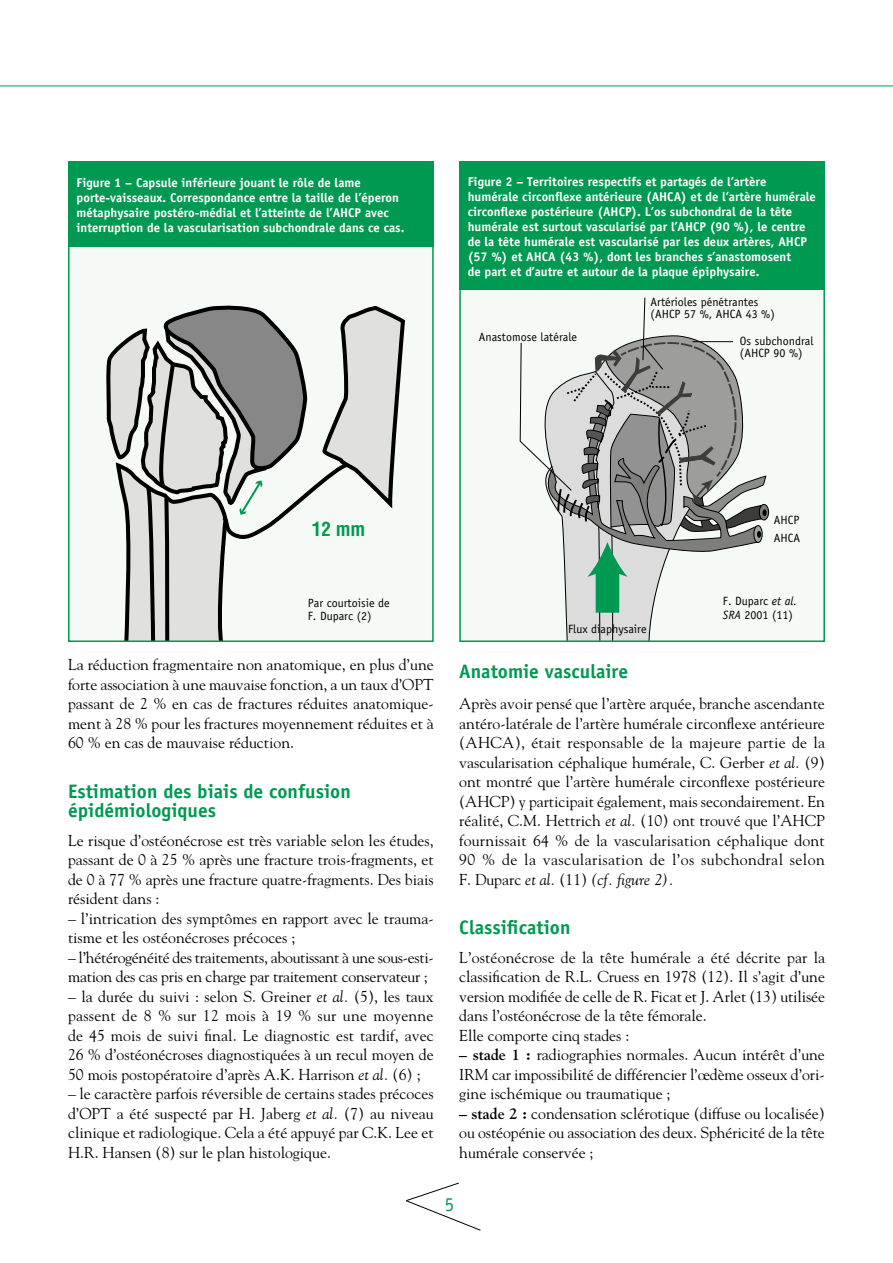
<style>
.page{position:relative;width:893px;height:1263px;background:#fff}
.page>*{position:absolute;margin:0;border:0;box-sizing:border-box;transform-origin:0 0}
.t1{font:19.65px "Officina Sans";color:#009951;scale:.95 1}
.t2{font:700 19.5px/19.5px "Officina Sans";color:#009951}
.t3{font:700 condensed 19.05px "Helvetica";color:#009951}
.t4{font:15.75px/19.5px "Goudy";color:#000;text-align:justify}
.t5{font:15.75px/19.5px "Goudy";letter-spacing:-.02em;color:#000}
.t6{font:700 12.75px/15px "Officina Sans";color:#fff}
.t7{font:12px/12px "Officina Sans";color:#000}
.s1{font-style:italic}
.s2{font-weight:700}
</style>
<div class="page">
<hr style="left:0;top:86px;width:893px;height:1px;background:#009951">
<svg style="left:406px;top:1182px;width:75px;height:49px"></svg>
<div style="left:460px;top:189px;width:364px;height:452px;background:#f6faf7"></div>
<div style="left:759px;top:504px;width:10px;height:16px;border:1px solid #000;border-radius:50%"></div>
<svg style="left:519px;top:297px;width:248px;height:342px"></svg>
<div style="left:459px;top:162px;width:366px;height:128px;background:#009951"></div>
<div style="left:69px;top:175px;width:364px;height:466px;background:#f6faf7"></div>
<svg style="left:106px;top:305px;width:299px;height:334px"></svg>
<div style="left:68px;top:174px;width:366px;height:468px;border:2px solid #009951"></div>
<div style="left:68px;top:162px;width:366px;height:85px;background:#009951"></div>
<p class="t6" style="left:77px;top:175px;width:329px">Figure 1 – Capsule inférieure jouant le rôle de lame porte-vaisseaux. Correspondance entre la taille de l’éperon métaphysaire postéro-médial et l’atteinte de l’AHCP avec interruption de la vascularisation subchondrale dans ce cas.</p>
<p class="t6" style="left:468px;top:174px;width:350px">Figure 2 – Territoires respectifs et partagés de l’artère humérale circonflexe antérieure (AHCA) et de l’artère humérale circonflexe postérieure (AHCP). L’os subchondral de la tête humérale est surtout vascularisé par l’AHCP (90 %), le centre de la tête humérale est vascularisé par les deux artères, AHCP (57 %) et AHCA (43 %), dont les branches s’anastomosent<br>de part et d’autre et autour de la plaque épiphysaire.</p>
<p class="t7" style="left:479px;top:331px;width:100px">Anastomose latérale</p>
<p class="t7" style="left:651px;top:296px;width:126px">Artérioles pénétrantes (AHCP 57 %, AHCA 43 %)</p>
<p class="t7" style="left:740px;top:335px;width:75px">Os subchondral (AHCP 90 %)</p>
<p class="t3" style="left:312px;top:517px;width:55px">12 mm</p>
<p class="t7" style="left:774px;top:511px;width:28px;line-height:18px">AHCP<br>AHCA</p>
<p class="t7" style="left:308px;top:596px;width:84px;line-height:13.5px">Par courtoisie de<br>F. Duparc (2)</p>
<p class="t4" style="left:68px;top:654px;width:367px">La réduction fragmentaire non anatomique, en plus d’une forte association à une mauvaise fonction, a un taux d’OPT passant de 2 % en cas de fractures réduites anatomique&shy;ment à 28 % pour les fractures moyennement réduites et à 60 % en cas de mauvaise réduction.</p>
<p class="t2" style="left:68px;top:781px;width:284px">Estimation des biais de confusion épidémiologiques</p>
<p class="t4" style="left:68px;top:830px;width:367px">Le risque d’ostéonécrose est très variable selon les études, passant de 0 à 25 % après une fracture trois-fragments, et de 0 à 77 % après une fracture quatre-fragments. Des biais résident dans :</p>
<p class="t4" style="left:68px;top:908px;width:367px">– l’intrication des symptômes en rapport avec le trauma&shy;tisme et les ostéonécroses précoces ;</p>
<p class="t5" style="left:68px;top:947px;width:367px">– l’hétérogénéité des traitements, aboutissant à une sous-esti&shy;mation des cas pris en charge par traitement conservateur ;</p>
<p class="t4" style="left:68px;top:986px;width:367px">– la durée du suivi : selon S. Greiner <span class="s1">et al.</span> (5), les taux passent de 8 % sur 12 mois à 19 % sur une moyenne de 45 mois de suivi final. Le diagnostic est tardif, avec 26 % d’ostéonécroses diagnostiquées à un recul moyen de 50 mois postopératoire d’après A.K. Harrison <span class="s1">et al.</span> (6) ;</p>
<p class="t4" style="left:68px;top:1083px;width:367px">– le caractère parfois réversible de certains stades précoces d’OPT a été suspecté par H. Jaberg <span class="s1">et al.</span> (7) au niveau clinique et radiologique. Cela a été appuyé par C.K. Lee et H.R. Hansen (8) sur le plan histologique.</p>
<p class="t7" style="left:568px;top:623px;width:80px">Flux diaphysaire</p>
<p class="t7" style="left:723px;top:595px;width:75px;line-height:13.5px">F. Duparc <span class="s1">et al.<br>SRA</span> 2001 (11)</p>
<p class="t2" style="left:459px;top:661px;width:170px">Anatomie vasculaire</p>
<p class="t4" style="left:459px;top:693px;width:367px">Après avoir pensé que l’artère arquée, branche ascendante antéro-latérale de l’artère humérale circonflexe antérieure (AHCA), était responsable de la majeure partie de la vascularisation céphalique humérale, C. Gerber <span class="s1">et al.</span> (9) ont montré que l’artère humérale circonflexe postérieure (AHCP) y participait également, mais secondairement. En réalité, C.M. Hettrich <span class="s1">et al.</span> (10) ont trouvé que l’AHCP fournissait 64 % de la vascularisation céphalique dont 90 % de la vascularisation de l’os subchondral selon F. Duparc <span class="s1">et al.</span> (11) <span class="s1">(cf. figure 2).</span></p>
<p class="t2" style="left:459px;top:917px;width:113px">Classification</p>
<p class="t4" style="left:459px;top:947px;width:367px;text-align:left">L’ostéonécrose de la tête humérale a été décrite par la classification de R.L. Cruess en 1978 (12). Il s’agit d’une version modifiée de celle de R. Ficat et J. Arlet (13) utilisée dans l’ostéonécrose de la tête fémorale.<br>Elle comporte cinq stades :</p>
<p class="t4" style="left:459px;top:1044px;width:367px"><span class="s2">– stade 1 :</span> radiographies normales. Aucun intérêt d’une IRM car impossibilité de différencier l’œdème osseux d’ori&shy;gine ischémique ou traumatique ;</p>
<p class="t4" style="left:459px;top:1103px;width:367px"><span class="s2">– stade 2 :</span> condensation sclérotique (diffuse ou localisée) ou ostéopénie ou association des deux. Sphéricité de la tête humérale conservée ;</p>
<p class="t1" style="left:445px;top:1192px;width:11px">5</p>
</div>
